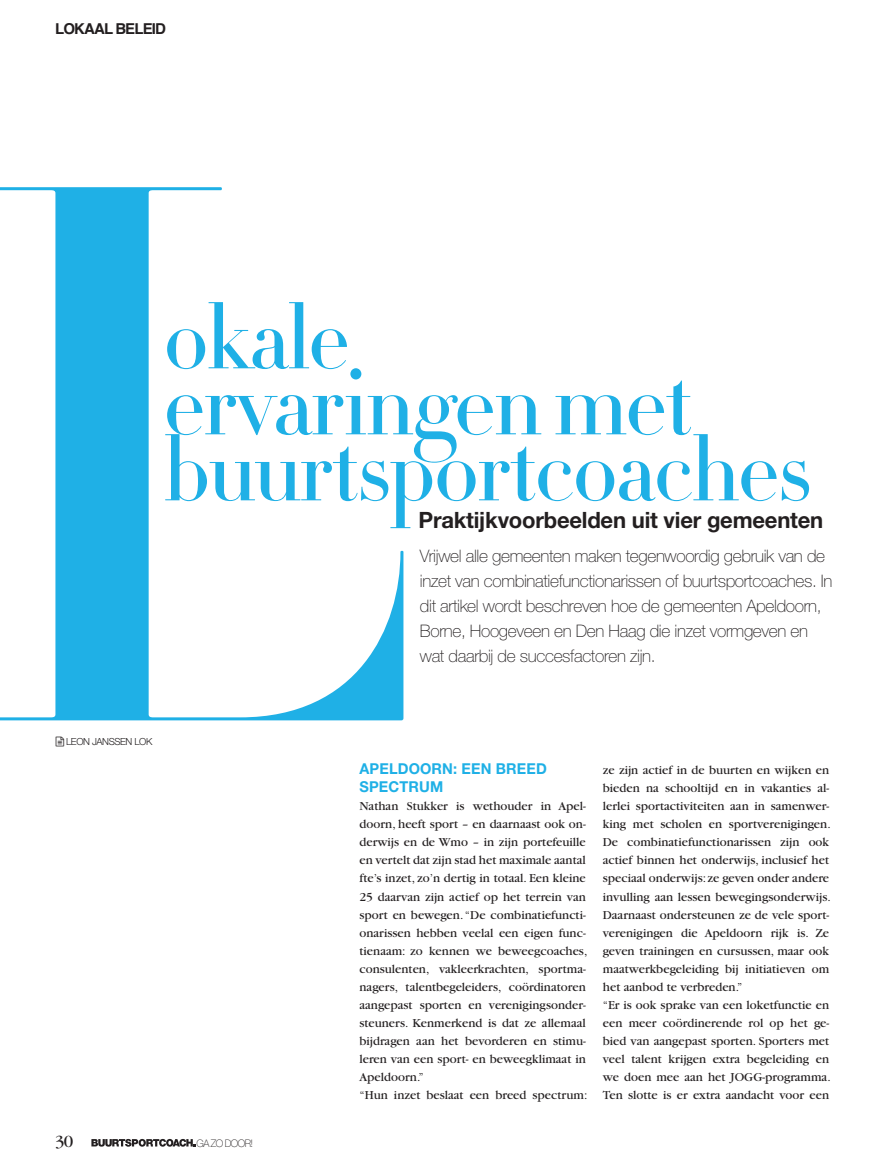
<style>
.page{position:relative;width:893px;height:1170px;background:#fff}
.page>*{position:absolute;margin:0;border:0;box-sizing:border-box;transform-origin:0 0}
.t1{font:500 90px/66px "Didot HTF 24";letter-spacing:-.025em;color:#1fb0e6}
.t2{font:700 22.5px "Helvetica Neue LT Std";letter-spacing:-.01em;color:#231f20}
.t3{font:18px "Garamond";color:#231f20}
.t4{font:100 17.25px/24.9px "Helvetica Neue LT Std";letter-spacing:-.02em;color:#231f20}
.t5{font:700 15px/18px "Helvetica Neue LT Std";letter-spacing:.01em;color:#1fb0e6}
.t6{font:700 15px "Helvetica";letter-spacing:-.06em;color:#231f20}
.t7{font:12.75px/18px "Garamond";color:#231f20}
.t8{font:100 10.35px "Helvetica Neue LT Std";letter-spacing:-.06em;color:#231f20}
.t9{font:300 9.75px "Helvetica Neue LT Std";letter-spacing:-.04em;color:#231f20}
</style>
<div class="page">
<svg style="left:91px;top:1138px;width:104px;height:8px"></svg>
<svg style="left:0;top:187px;width:403px;height:533px"></svg>
<p class="t6" style="left:55px;top:16px;width:112px">LOKAAL BELEID</p>
<h1 class="t1" style="left:163px;top:307px;width:650px">okale<br>ervaringen met buurtsportcoaches</h1>
<h2 class="t2" style="left:419px;top:506px;width:406px">Praktijkvoorbeelden uit vier gemeenten</h2>
<p class="t9" style="left:66px;top:735px;width:88px">LEON JANSSEN LOK</p>
<h3 class="t3" style="left:55px;top:1131px;width:20px">30</h3>
<p class="t8" style="left:196px;top:1136px;width:58px">GA ZO DOOR!</p>
<p class="t4" style="left:420px;top:543px;width:414px">Vrijwel alle gemeenten maken tegenwoordig gebruik van de inzet van combinatiefunctionarissen of buurtsportcoaches. In dit artikel wordt beschreven hoe de gemeenten Apeldoorn, Borne, Hoogeveen en Den Haag die inzet vormgeven en wat daarbij de succesfactoren zijn.</p>
<p class="t5" style="left:359px;top:759px;width:189px">APELDOORN: EEN BREED<br>SPECTRUM</p>
<p class="t7" style="left:359px;top:797px;width:229px">Nathan Stukker is wethouder in Apel&shy;doorn, heeft sport – en daarnaast ook on&shy;derwijs en de Wmo – in zijn portefeuille en vertelt dat zijn stad het maximale aantal fte’s inzet, zo’n dertig in totaal. Een kleine 25 daarvan zijn actief op het terrein van sport en bewegen. “De combinatiefuncti&shy;onarissen hebben veelal een eigen func&shy;tienaam: zo kennen we beweegcoaches, consulenten, vakleerkrachten, sportma&shy;nagers, talentbegeleiders, coördinatoren aangepast sporten en verenigingsonder&shy;steuners. Kenmerkend is dat ze allemaal bijdragen aan het bevorderen en stimu&shy;leren van een sport- en beweegklimaat in Apeldoorn.”<br>“Hun inzet beslaat een breed spectrum:</p>
<p class="t7" style="left:603px;top:761px;width:229px">ze zijn actief in de buurten en wijken en bieden na schooltijd en in vakanties al&shy;lerlei sportactiviteiten aan in samenwer&shy;king met scholen en sportverenigingen.<br>De combinatiefunctionarissen zijn ook actief binnen het onderwijs, inclusief het speciaal onderwijs: ze geven onder andere invulling aan lessen bewegingsonderwijs.<br>Daarnaast ondersteunen ze de vele sport&shy;verenigingen die Apeldoorn rijk is. Ze geven trainingen en cursussen, maar ook maatwerkbegeleiding bij initiatieven om het aanbod te verbreden.”<br>“Er is ook sprake van een loketfunctie en een meer coördinerende rol op het ge&shy;bied van aangepast sporten. Sporters met veel talent krijgen extra begeleiding en we doen mee aan het JOGG-programma.<br>Ten slotte is er extra aandacht voor een</p>
</div>
